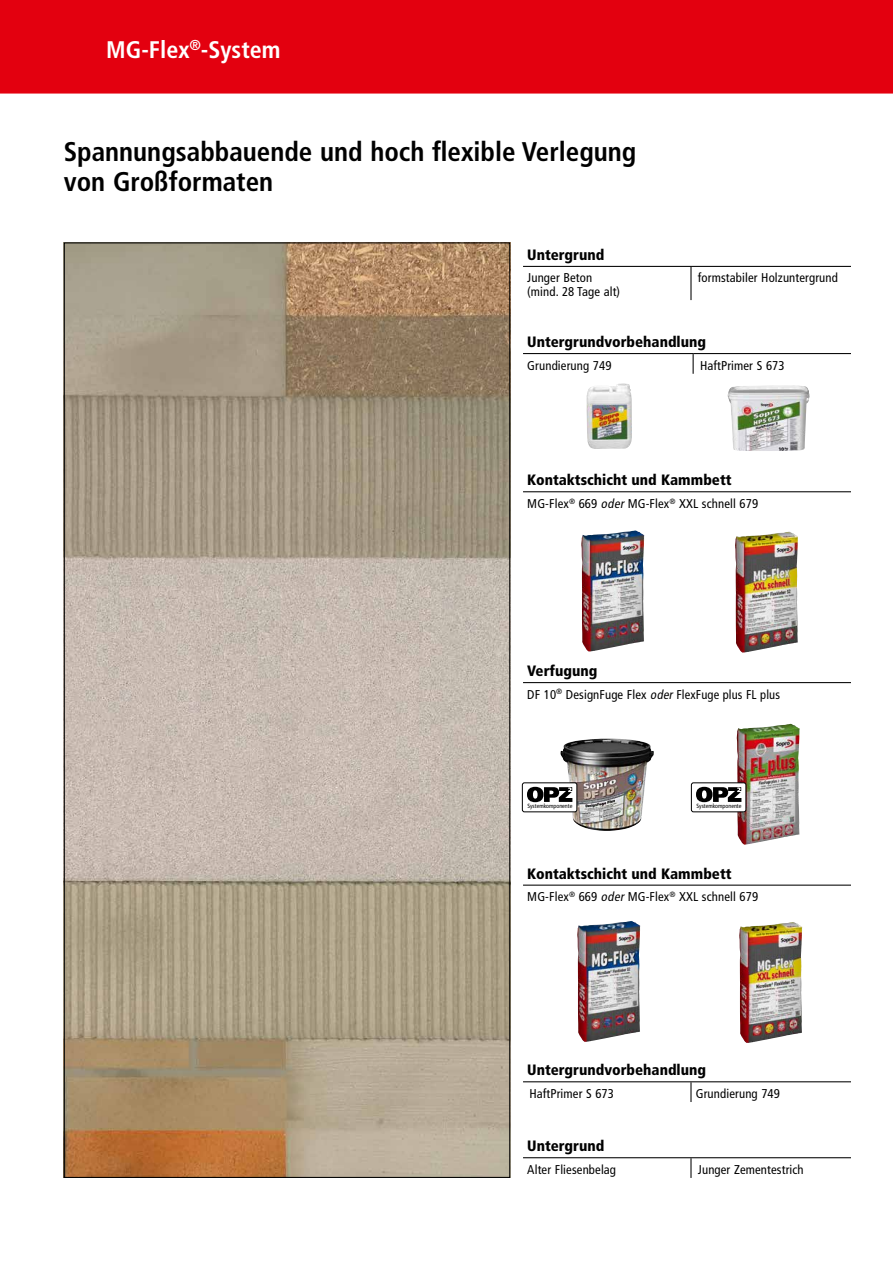
<style>
.page{position:relative;width:893px;height:1263px;background:#fff}
.page>*{position:absolute;margin:0;border:0;box-sizing:border-box;transform-origin:0 0}
.t1{font:700 condensed 30px "Frutiger LT";color:#fff}
.t2{font:700 condensed 27px/30px "Frutiger LT";color:#000}
.t3{font:700 condensed 24px "Frutiger LT";color:#fff}
.t4{font:900 condensed 15px "Frutiger LT";color:#000}
.t5{font:condensed 12.75px/13.5px "Frutiger LT";letter-spacing:.01em;color:#000}
.t6{font:condensed 6.15px "Frutiger LT";letter-spacing:-.005em;color:#000}
.s1{font-style:italic}
</style>
<div class="page">
<div style="left:0;top:0;width:893px;height:94px;background:#e3000f"></div>
<img style="left:727px;top:385px;width:83px;height:66px">
<img style="left:586px;top:383px;width:46px;height:66px">
<img style="left:560px;top:739px;width:94px;height:92px">
<img style="left:581px;top:531px;width:63px;height:120px">
<img style="left:577px;top:921px;width:63px;height:121px">
<img style="left:735px;top:532px;width:63px;height:120px">
<img style="left:739px;top:922px;width:63px;height:121px">
<img style="left:66px;top:244px;width:442px;height:932px">
<img style="left:737px;top:724px;width:62px;height:121px">
<hr style="left:523px;top:266px;width:168px;height:1px;background:#000">
<hr style="left:691px;top:266px;width:159px;height:1px;background:#000">
<hr style="left:690px;top:267px;width:1px;height:33px;background:#000">
<hr style="left:523px;top:1157px;width:168px;height:1px;background:#000">
<hr style="left:691px;top:1157px;width:159px;height:1px;background:#000">
<svg style="left:690px;top:1158px;width:1px;height:20px"></svg>
<hr style="left:523px;top:1081px;width:168px;height:1px;background:#000">
<hr style="left:691px;top:1081px;width:159px;height:1px;background:#000">
<svg style="left:690px;top:1082px;width:1px;height:20px"></svg>
<hr style="left:523px;top:353px;width:170px;height:1px;background:#000">
<hr style="left:693px;top:353px;width:157px;height:1px;background:#000">
<svg style="left:693px;top:354px;width:1px;height:20px"></svg>
<hr style="left:523px;top:682px;width:327px;height:1px;background:#000">
<hr style="left:523px;top:491px;width:327px;height:1px;background:#000">
<hr style="left:523px;top:885px;width:327px;height:1px;background:#000">
<div style="left:522px;top:783px;width:55px;height:29px;background:#fff;border-radius:2px"></div>
<svg style="left:527px;top:787px;width:45px;height:15px"></svg>
<div style="left:522px;top:782px;width:55px;height:30px;border:1px solid #000;border-radius:2px"></div>
<div style="left:691px;top:783px;width:55px;height:29px;background:#fff;border-radius:2px"></div>
<svg style="left:696px;top:787px;width:45px;height:15px"></svg>
<div style="left:691px;top:782px;width:55px;height:30px;border:1px solid #000;border-radius:2px"></div>
<h1 class="t1" style="left:64px;top:35px;width:219px">MG-Flex<sup>®</sup>-System</h1>
<h3 class="t3" style="left:106px;top:36px;width:176px">MG-Flex<sup>®</sup>-System</h3>
<h2 class="t2" style="left:64px;top:136px;width:574px">Spannungsabbauende und hoch flexible Verlegung von Großformaten</h2>
<p class="t4" style="left:527px;top:246px;width:79px">Untergrund</p>
<p class="t5" style="left:527px;top:271px;width:94px">Junger Beton<br>( mind. 28 Tage alt )</p>
<p class="t5" style="left:698px;top:271px;width:142px">formstabiler Holzuntergrund</p>
<p class="t4" style="left:527px;top:333px;width:180px">Untergrundvorbehandlung</p>
<p class="t5" style="left:527px;top:358px;width:86px">Grundierung 749</p>
<p class="t5" style="left:700px;top:358px;width:86px">HaftPrimer S 673</p>
<p class="t4" style="left:527px;top:471px;width:206px">Kontaktschicht und Kammbett</p>
<p class="t5" style="left:527px;top:497px;width:232px">MG-Flex<sup>®</sup> 669 <span class="s1">oder</span>MG-Flex<sup>®</sup> XXL schnell 679</p>
<p class="t4" style="left:527px;top:662px;width:72px">Verfugung</p>
<p class="t5" style="left:527px;top:687px;width:254px">DF 10<sup>®</sup> DesignFuge Flex <span class="s1">oder</span> FlexFuge plus FL plus</p>
<p class="t6" style="left:527px;top:802px;width:46px">Systemkomponente</p>
<p class="t6" style="left:696px;top:802px;width:46px">Systemkomponente</p>
<p class="t4" style="left:527px;top:864px;width:206px">Kontaktschicht und Kammbett</p>
<p class="t5" style="left:527px;top:890px;width:232px">MG-Flex<sup>®</sup> 669 <span class="s1">oder</span>MG-Flex<sup>®</sup> XXL schnell 679</p>
<p class="t4" style="left:527px;top:1061px;width:180px">Untergrundvorbehandlung</p>
<p class="t5" style="left:529px;top:1087px;width:86px">HaftPrimer S 673</p>
<p class="t5" style="left:696px;top:1087px;width:86px">Grundierung 749</p>
<p class="t4" style="left:527px;top:1137px;width:79px">Untergrund</p>
<p class="t5" style="left:527px;top:1162px;width:90px">Alter Fliesenbelag</p>
<p class="t5" style="left:698px;top:1162px;width:107px">Junger Zementestrich</p>
</div>
